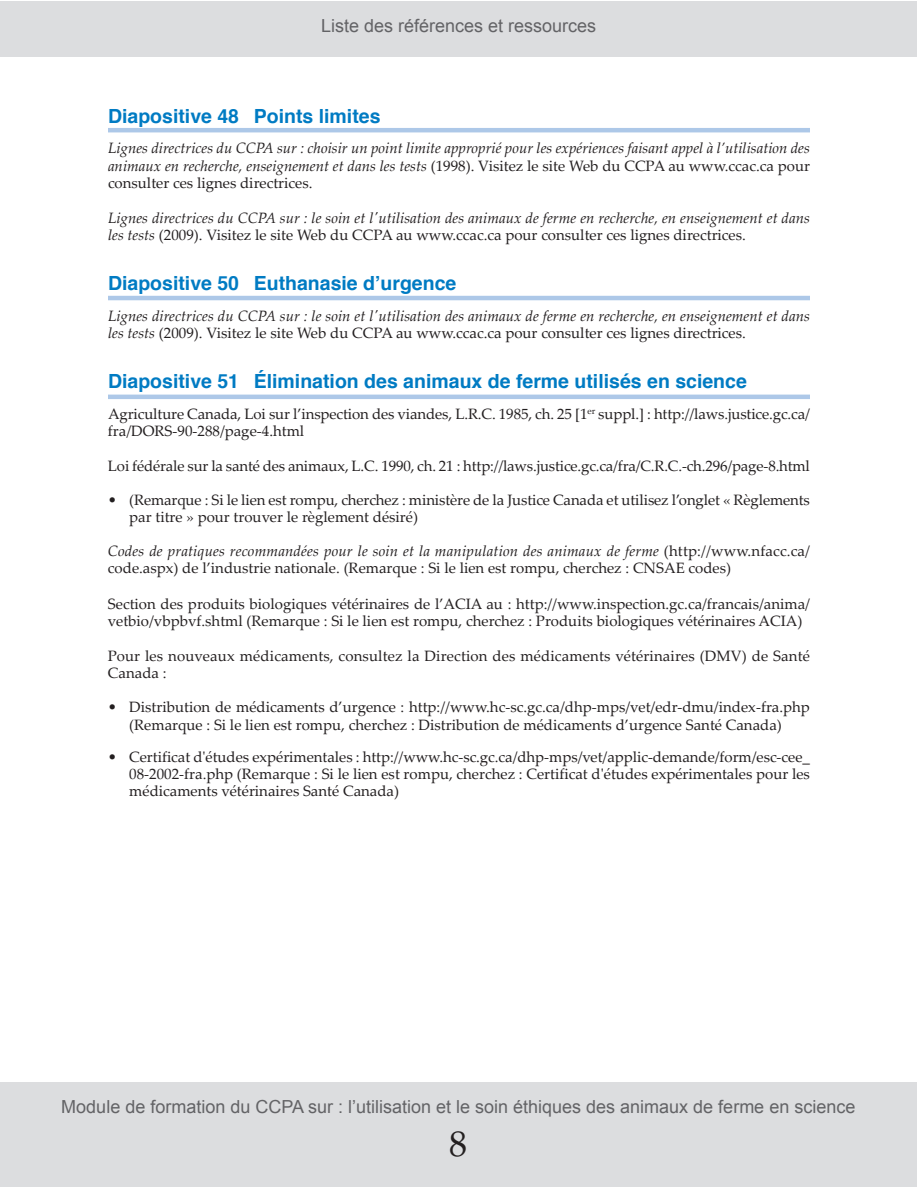
<style>
.page{position:relative;width:918px;height:1188px;background:#fff}
.page>*{position:absolute;margin:0;border:0;box-sizing:border-box;transform-origin:0 0}
.t1{font:36px "Palatino LT Pro";color:#231f20}
.t2{font:700 19.5px "Helvetica";color:#007bc3}
.t3{font:18px "Arial";color:#636366}
.t4{font:15px/17.2px "Palatino Linotype";color:#231f20}
.t5{font:italic 15px/17.2px "Palatino Linotype";color:#231f20}
.s1{font-style:normal}
.s2{font-style:italic}
</style>
<div class="page">
<div style="left:0;top:1082px;width:917px;height:105px;background:#dcdddf"></div>
<div style="left:0;top:1px;width:917px;height:55px;background:#dcdddf"></div>
<hr style="left:108px;top:128px;width:702px;height:4px;background:#adc8e8">
<hr style="left:108px;top:296px;width:702px;height:4px;background:#adc8e8">
<hr style="left:108px;top:395px;width:702px;height:4px;background:#adc8e8">
<p class="t3" style="left:321px;top:16px;width:277px">Liste des références et ressources</p>
<h2 class="t2" style="left:108px;top:108px;width:274px">Diapositive 48 Points limites</h2>
<p class="t5" style="left:108px;top:141px;width:703px;text-align:justify">Lignes directrices du CCPA sur : choisir un point limite approprié pour les expériences faisant appel à l’utilisation des animaux en recherche, enseignement et dans les tests <span class="s1">(1998). Visitez le site Web du CCPA au www.ccac.ca pour consulter ces lignes directrices.</span></p>
<p class="t5" style="left:108px;top:211px;width:703px">Lignes directrices du CCPA sur : le soin et l'utilisation des animaux de ferme en recherche, en enseignement et dans les tests <span class="s1">(2009). Visitez le site Web du CCPA au www.ccac.ca pour consulter ces lignes directrices.</span></p>
<h2 class="t2" style="left:108px;top:275px;width:350px">Diapositive 50 Euthanasie d’urgence</h2>
<p class="t5" style="left:108px;top:309px;width:703px">Lignes directrices du CCPA sur : le soin et l'utilisation des animaux de ferme en recherche, en enseignement et dans les tests <span class="s1">(2009). Visitez le site Web du CCPA au www.ccac.ca pour consulter ces lignes directrices.</span></p>
<h2 class="t2" style="left:108px;top:373px;width:640px">Diapositive 51 Élimination des animaux de ferme utilisés en science</h2>
<p class="t4" style="left:108px;top:407px;width:704px">Agriculture Canada, Loi sur l’inspection des viandes, L.R.C. 1985, ch. 25 [1<sup>er</sup> suppl.] : http://laws.justice.gc.ca/ fra/DORS-90-288/page-4.html</p>
<p class="t4" style="left:108px;top:459px;width:704px">Loi fédérale sur la santé des animaux, L.C. 1990, ch. 21 : http://laws.justice.gc.ca/fra/C.R.C.-ch.296/page-8.html</p>
<p class="t4" style="left:129px;top:493px;width:682px;text-indent:-21px">• (Remarque : Si le lien est rompu, cherchez : ministère de la Justice Canada et utilisez l’onglet « Règlements par titre » pour trouver le règlement désiré)</p>
<p class="t4" style="left:108px;top:544px;width:703px"><span class="s2">Codes de pratiques recommandées pour le soin et la manipulation des animaux de ferme</span> (http://www.nfacc.ca/ code.aspx) de l’industrie nationale. (Remarque : Si le lien est rompu, cherchez : CNSAE codes)</p>
<p class="t4" style="left:108px;top:597px;width:703px">Section des produits biologiques vétérinaires de l’ACIA au : http://www.inspection.gc.ca/francais/anima/ vetbio/vbpbvf.shtml (Remarque : Si le lien est rompu, cherchez : Produits biologiques vétérinaires ACIA)</p>
<p class="t4" style="left:108px;top:649px;width:703px">Pour les nouveaux médicaments, consultez la Direction des médicaments vétérinaires (DMV) de Santé<br>Canada :</p>
<p class="t4" style="left:108px;top:700px;width:704px;text-align:center">• Distribution de médicaments d’urgence : http://www.hc-sc.gc.ca/dhp-mps/vet/edr-dmu/index-fra.php (Remarque : Si le lien est rompu, cherchez : Distribution de médicaments d’urgence Santé Canada)</p>
<p class="t4" style="left:129px;top:750px;width:682px;text-align:justify;text-indent:-21px">• Certificat d'études expérimentales : http://www.hc-sc.gc.ca/dhp-mps/vet/applic-demande/form/esc-cee_ 08-2002-fra.php (Remarque : Si le lien est rompu, cherchez : Certificat d'études expérimentales pour les médicaments vétérinaires Santé Canada)</p>
<p class="t3" style="left:61px;top:1097px;width:796px">Module de formation du CCPA sur : l’utilisation et le soin éthiques des animaux de ferme en science</p>
<h1 class="t1" style="left:449px;top:1130px;width:19px">8</h1>
</div>
